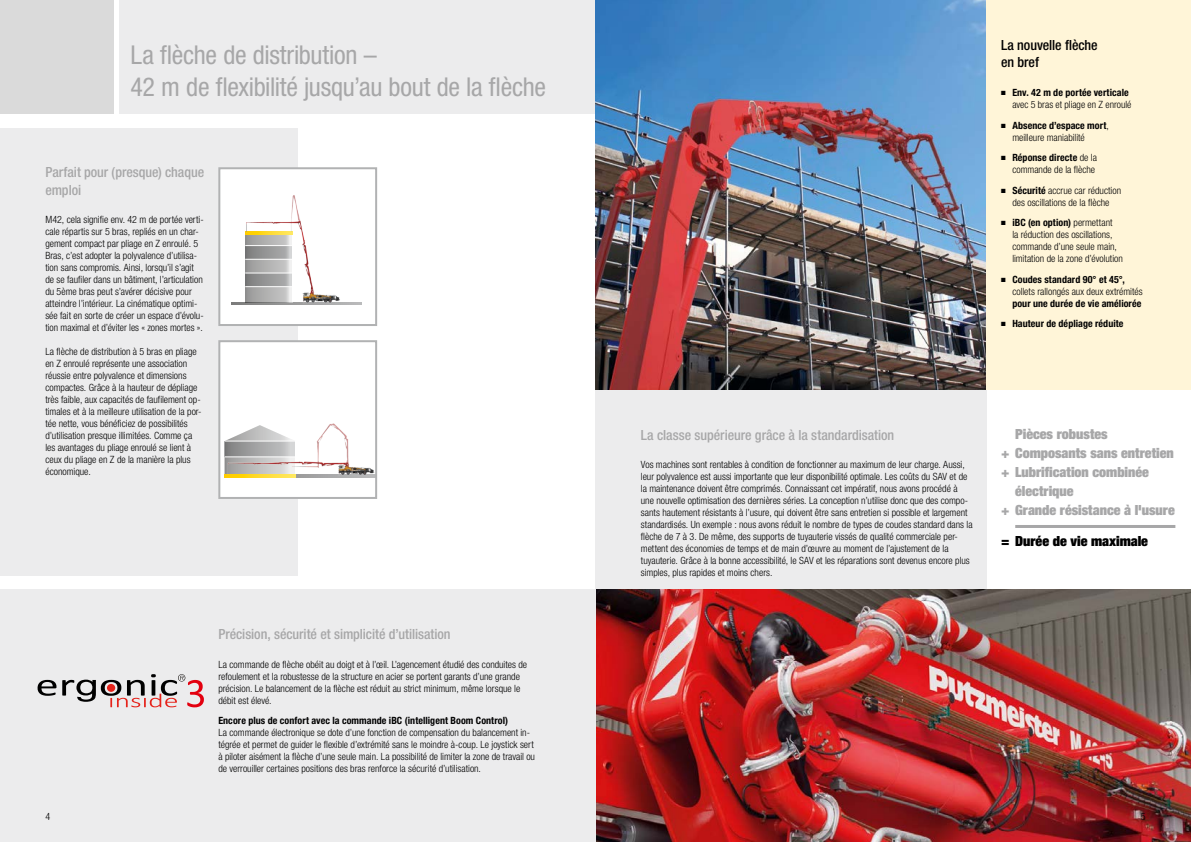
<style>
.page{position:relative;width:1191px;height:842px;background:#fff}
.page>*{position:absolute;margin:0;border:0;box-sizing:border-box;transform-origin:0 0}
.t1{font:condensed 26px/32.5px "Helvetica Neue LT Pro";letter-spacing:-.015em;color:#a7a7a8}
.t2{font:500 condensed 14px/17.5px "Helvetica Neue LT Pro";letter-spacing:-.005em;color:#a7a7a8}
.t3{font:900 condensed 14px "Helvetica Neue LT Pro";color:#a7a7a8}
.t4{font:500 condensed 14px/17.5px "Helvetica Neue LT Pro";letter-spacing:-.005em;color:#000}
.t5{font:900 condensed 14px "Helvetica Neue LT Pro";color:#000}
.t6{font:300 condensed 10px/12px "Helvetica Neue LT Pro";color:#000}
.t7{font:700 condensed 10px "Helvetica Neue LT Pro";letter-spacing:.005em;color:#000}
.s1{font-weight:700}
</style>
<div class="page">
<div style="left:119px;top:0;width:476px;height:113px;background:#ececed"></div>
<div style="left:0;top:0;width:113px;height:113px;background:#dadada"></div>
<div style="left:0;top:128px;width:298px;height:447px;background:#ececed"></div>
<div style="left:595px;top:390px;width:391px;height:200px;background:#ececed"></div>
<div style="left:219px;top:341px;width:157px;height:157px;background:#fff"></div>
<img style="left:224px;top:423px;width:150px;height:55px">
<div style="left:218px;top:340px;width:159px;height:159px;border:2px solid #b1b2b3"></div>
<div style="left:219px;top:168px;width:157px;height:157px;background:#fff"></div>
<hr style="left:231px;top:302px;width:131px;height:2px;background:#b8b8b9">
<img style="left:231px;top:195px;width:119px;height:110px">
<div style="left:218px;top:167px;width:159px;height:159px;border:2px solid #b1b2b3"></div>
<img style="left:595px;top:590px;width:596px;height:252px">
<img style="left:595px;top:0;width:391px;height:390px">
<div style="left:986px;top:0;width:205px;height:390px;background:#fff5d8"></div>
<div style="left:0;top:590px;width:595px;height:252px;background:#ececed"></div>
<svg style="left:38px;top:674px;width:166px;height:33px"></svg>
<hr style="left:1015px;top:525px;width:160px;height:3px;background:#a7a7a8">
<h1 class="t1" style="left:130px;top:38px;width:417px">La flèche de distribution –<br>42 m de flexibilité jusqu’au bout de la flèche</h1>
<h2 class="t2" style="left:45px;top:163px;width:160px">Parfait pour (presque) chaque emploi</h2>
<p class="t6" style="left:45px;top:213px;width:160px">M42, cela signifie env. 42 m de portée verti&shy;cale répartis sur 5 bras, repliés en un char&shy;gement compact par pliage en Z enroulé. 5<br>Bras, c’est adopter la polyvalence d’utilisa&shy;tion sans compromis. Ainsi, lorsqu’il s’agit de se faufiler dans un bâtiment, l’articulation du 5ème bras peut s’avérer décisive pour atteindre l’intérieur. La cinématique optimi&shy;sée fait en sorte de créer un espace d’évolu&shy;tion maximal et d’éviter les « zones mortes ».</p>
<p class="t6" style="left:45px;top:345px;width:158px">La flèche de distribution à 5 bras en pliage en Z enroulé représente une association réussie entre polyvalence et dimensions compactes. Grâce à la hauteur de dépliage très faible, aux capacités de faufilement op&shy;timales et à la meilleure utilisation de la por&shy;tée nette, vous bénéficiez de possibilités d’utilisation presque illimitées. Comme ça les avantages du pliage enroulé se lient à ceux du pliage en Z de la manière la plus économique.</p>
<h2 class="t2" style="left:218px;top:625px;width:234px">Précision, sécurité et simplicité d’utilisation</h2>
<p class="t6" style="left:218px;top:658px;width:310px">La commande de flèche obéit au doigt et à l’œil. L’agencement étudié des conduites de refoulement et la robustesse de la structure en acier se portent garants d’une grande précision. Le balancement de la flèche est réduit au strict minimum, même lorsque le débit est élevé.</p>
<p class="t7" style="left:218px;top:714px;width:291px">Encore plus de confort avec la commande iBC (intelligent Boom Control)</p>
<p class="t6" style="left:218px;top:726px;width:318px">La commande électronique se dote d’une fonction de compensation du balancement in&shy;tégrée et permet de guider le flexible d’extrémité sans le moindre à-coup. Le joystick sert à piloter aisément la flèche d’une seule main. La possibilité de limiter la zone de travail ou de verrouiller certaines positions des bras renforce la sécurité d’utilisation.</p>
<h2 class="t4" style="left:1001px;top:36px;width:98px">La nouvelle flèche en bref</h2>
<p class="t6" style="left:1001px;top:87px;width:132px;text-align:right">■ <span class="s1">Env. 42 m de portée verticale </span>avec 5 bras et pliage en Z enroulé</p>
<p class="t6" style="left:1012px;top:119px;width:98px;text-indent:-11px">■ <span class="s1">Absence d’espace mort</span>, meilleure maniabilité</p>
<p class="t6" style="left:1001px;top:152px;width:97px;text-align:right">■ <span class="s1">Réponse directe</span> de la commande de la flèche</p>
<p class="t6" style="left:1001px;top:184px;width:122px;text-align:center">■ <span class="s1">Sécurité</span> accrue car réduction des oscillations de la flèche</p>
<p class="t6" style="left:1012px;top:217px;width:112px;text-indent:-11px">■ <span class="s1">iBC (en option)</span> permettant<br>la réduction des oscillations, commande d’une seule main, limitation de la zone d’évolution</p>
<p class="t6" style="left:1012px;top:273px;width:132px;text-indent:-11px">■ <span class="s1">Coudes standard 90° et 45°, </span>collets rallongés aux deux extrémités</p>
<p class="t7" style="left:1012px;top:297px;width:131px">pour une durée de vie améliorée</p>
<p class="t7" style="left:1001px;top:318px;width:124px">■ Hauteur de dépliage réduite</p>
<h2 class="t2" style="left:641px;top:426px;width:255px">La classe supérieure grâce à la standardisation</h2>
<p class="t6" style="left:641px;top:458px;width:333px">Vos machines sont rentables à condition de fonctionner au maximum de leur charge. Aussi, leur polyvalence est aussi importante que leur disponibilité optimale. Les coûts du SAV et de la maintenance doivent être comprimés. Connaissant cet impératif, nous avons procédé à une nouvelle optimisation des dernières séries. La conception n’utilise donc que des compo&shy;sants hautement résistants à l’usure, qui doivent être sans entretien si possible et largement standardisés. Un exemple : nous avons réduit le nombre de types de coudes standard dans la flèche de 7 à 3. De même, des supports de tuyauterie vissés de qualité commerciale per&shy;mettent des économies de temps et de main d’œuvre au moment de l’ajustement de la tuyauterie. Grâce à la bonne accessibilité, le SAV et les réparations sont devenus encore plus simples, plus rapides et moins chers.</p>
<h2 class="t3" style="left:1015px;top:425px;width:94px">Pièces robustes</h2>
<h2 class="t3" style="left:1001px;top:444px;width:174px">+ Composants sans entretien</h2>
<h2 class="t3" style="left:1001px;top:463px;width:149px">+ Lubrification combinée</h2>
<h2 class="t3" style="left:1015px;top:482px;width:60px">électrique</h2>
<h2 class="t3" style="left:1001px;top:501px;width:175px">+ Grande résistance à l'usure</h2>
<h2 class="t5" style="left:1001px;top:532px;width:148px">= Durée de vie maximale</h2>
<p class="t6" style="left:45px;top:810px;width:6px">4</p>
<p class="t6" style="left:1140px;top:810px;width:6px">5</p>
</div>
